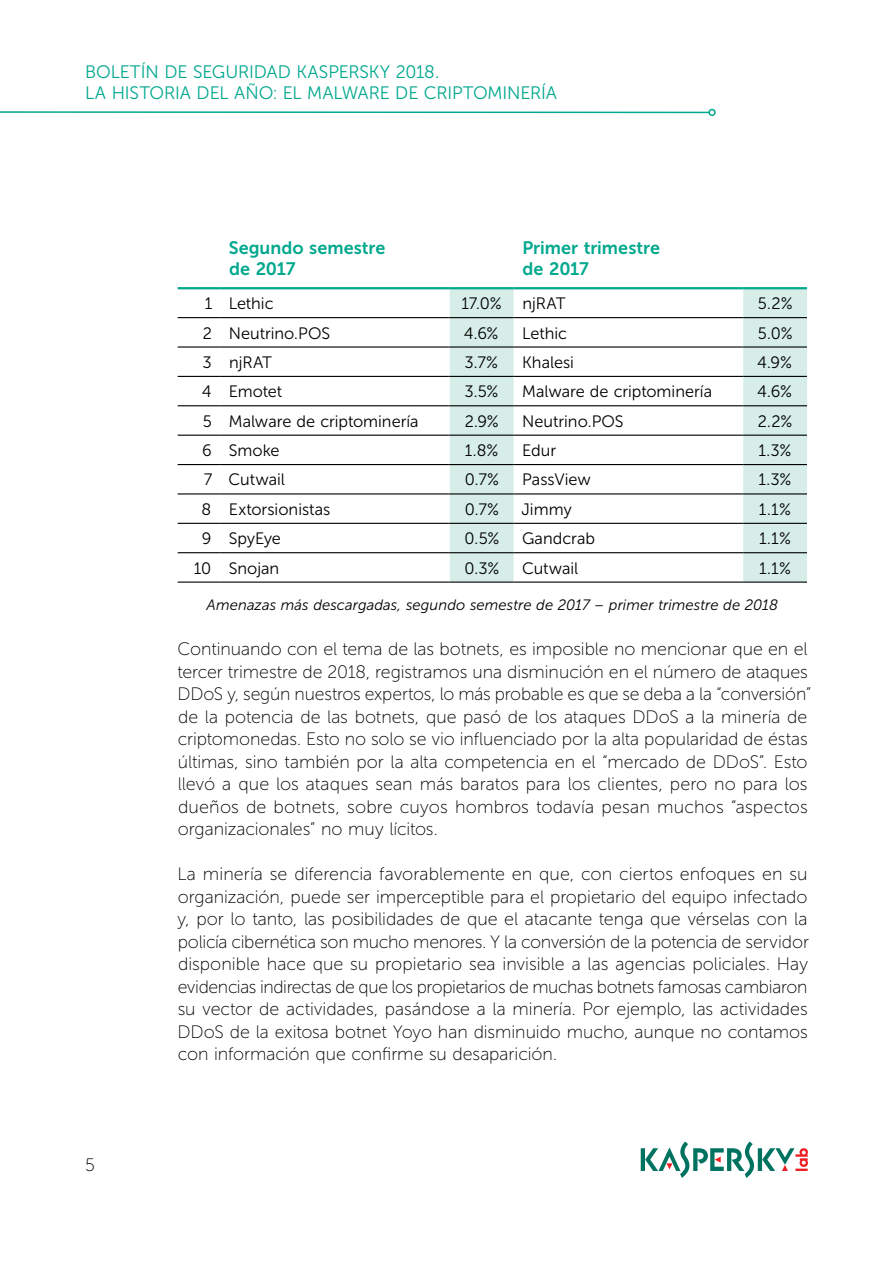
<style>
.page{position:relative;width:893px;height:1263px;background:#fff}
.page>*{position:absolute;margin:0;border:0;box-sizing:border-box;transform-origin:0 0}
.t1{font:18px/22.5px "Museo Sans Cyrl 100";color:#000}
.t2{font:18px/21.6px "Museo Sans Cyrl 300";letter-spacing:-.005em;color:#00a88e}
.t3{font:18px/21.6px "Museo Sans Cyrl 700";color:#00a88e}
.t4{font:16.5px "Museo Sans Cyrl 300";color:#000}
.t5{font:italic 15px "Museo Sans Cyrl 300";letter-spacing:.005em;color:#000}
</style>
<div class="page">
<svg style="left:641px;top:1141px;width:167px;height:37px"></svg>
<hr style="left:0;top:111px;width:709px;height:2px;background:#00a88e">
<div style="left:708px;top:109px;width:8px;height:7px;border:2px solid #00a88e;border-radius:50%"></div>
<svg style="left:450px;top:289px;width:357px;height:292px"></svg>
<hr style="left:178px;top:317px;width:42px;height:1px;background:#000">
<hr style="left:220px;top:317px;width:230px;height:1px;background:#000">
<hr style="left:450px;top:317px;width:64px;height:1px;background:#000">
<hr style="left:514px;top:317px;width:229px;height:1px;background:#000">
<hr style="left:743px;top:317px;width:64px;height:1px;background:#000">
<hr style="left:178px;top:346px;width:42px;height:2px;background:#000">
<hr style="left:220px;top:346px;width:230px;height:2px;background:#000">
<hr style="left:450px;top:346px;width:64px;height:2px;background:#000">
<hr style="left:514px;top:346px;width:229px;height:2px;background:#000">
<hr style="left:743px;top:346px;width:64px;height:2px;background:#000">
<hr style="left:178px;top:376px;width:42px;height:1px;background:#000">
<hr style="left:220px;top:376px;width:230px;height:1px;background:#000">
<hr style="left:450px;top:376px;width:64px;height:1px;background:#000">
<hr style="left:514px;top:376px;width:229px;height:1px;background:#000">
<hr style="left:743px;top:376px;width:64px;height:1px;background:#000">
<hr style="left:178px;top:405px;width:42px;height:1px;background:#000">
<hr style="left:220px;top:405px;width:230px;height:1px;background:#000">
<hr style="left:450px;top:405px;width:64px;height:1px;background:#000">
<hr style="left:514px;top:405px;width:229px;height:1px;background:#000">
<hr style="left:743px;top:405px;width:64px;height:1px;background:#000">
<hr style="left:178px;top:435px;width:42px;height:1px;background:#000">
<hr style="left:220px;top:435px;width:230px;height:1px;background:#000">
<hr style="left:450px;top:435px;width:64px;height:1px;background:#000">
<hr style="left:514px;top:435px;width:229px;height:1px;background:#000">
<hr style="left:743px;top:435px;width:64px;height:1px;background:#000">
<hr style="left:178px;top:464px;width:42px;height:1px;background:#000">
<hr style="left:220px;top:464px;width:230px;height:1px;background:#000">
<hr style="left:450px;top:464px;width:64px;height:1px;background:#000">
<hr style="left:514px;top:464px;width:229px;height:1px;background:#000">
<hr style="left:743px;top:464px;width:64px;height:1px;background:#000">
<hr style="left:178px;top:493px;width:42px;height:1px;background:#000">
<hr style="left:220px;top:493px;width:230px;height:1px;background:#000">
<hr style="left:450px;top:493px;width:64px;height:1px;background:#000">
<hr style="left:514px;top:493px;width:229px;height:1px;background:#000">
<hr style="left:743px;top:493px;width:64px;height:1px;background:#000">
<hr style="left:178px;top:523px;width:42px;height:1px;background:#000">
<hr style="left:220px;top:523px;width:230px;height:1px;background:#000">
<hr style="left:450px;top:523px;width:64px;height:1px;background:#000">
<hr style="left:514px;top:523px;width:229px;height:1px;background:#000">
<hr style="left:743px;top:523px;width:64px;height:1px;background:#000">
<hr style="left:178px;top:552px;width:42px;height:1px;background:#000">
<hr style="left:220px;top:552px;width:230px;height:1px;background:#000">
<hr style="left:450px;top:552px;width:64px;height:1px;background:#000">
<hr style="left:514px;top:552px;width:229px;height:1px;background:#000">
<hr style="left:743px;top:552px;width:64px;height:1px;background:#000">
<hr style="left:178px;top:581px;width:42px;height:2px;background:#000">
<hr style="left:220px;top:581px;width:230px;height:2px;background:#000">
<hr style="left:450px;top:581px;width:64px;height:2px;background:#000">
<hr style="left:514px;top:581px;width:229px;height:2px;background:#000">
<hr style="left:743px;top:581px;width:64px;height:2px;background:#000">
<hr style="left:178px;top:287px;width:42px;height:2px;background:#00a88e">
<hr style="left:450px;top:287px;width:64px;height:2px;background:#00a88e">
<hr style="left:514px;top:287px;width:229px;height:2px;background:#00a88e">
<hr style="left:743px;top:287px;width:64px;height:2px;background:#00a88e">
<hr style="left:220px;top:287px;width:230px;height:2px;background:#00a88e">
<p class="t2" style="left:85px;top:61px;width:474px">BOLETÍN DE SEGURIDAD KASPERSKY 2018.<br>LA HISTORIA DEL AÑO: EL MALWARE DE CRIPTOMINERÍA</p>
<p class="t1" style="left:85px;top:1154px;width:11px">5</p>
<p class="t3" style="left:229px;top:237px;width:158px">Segundo semestre de 2017</p>
<p class="t3" style="left:522px;top:237px;width:139px">Primer trimestre de 2017</p>
<p class="t4" style="left:205px;top:295px;width:70px">1 Lethic</p>
<p class="t4" style="left:461px;top:295px;width:42px">17.0%</p>
<p class="t4" style="left:523px;top:295px;width:45px">njRAT</p>
<p class="t4" style="left:758px;top:295px;width:36px">5.2%</p>
<p class="t4" style="left:203px;top:324px;width:129px">2 Neutrino.POS</p>
<p class="t4" style="left:464px;top:324px;width:36px">4.6%</p>
<p class="t4" style="left:522px;top:324px;width:46px">Lethic</p>
<p class="t4" style="left:758px;top:324px;width:36px">5.0%</p>
<p class="t4" style="left:202px;top:353px;width:71px">3 njRAT</p>
<p class="t4" style="left:464px;top:353px;width:35px">3.7%</p>
<p class="t4" style="left:522px;top:353px;width:53px">Khalesi</p>
<p class="t4" style="left:757px;top:353px;width:36px">4.9%</p>
<p class="t4" style="left:202px;top:383px;width:82px">4 Emotet</p>
<p class="t4" style="left:464px;top:383px;width:36px">3.5%</p>
<p class="t4" style="left:522px;top:383px;width:191px">Malware de criptominería</p>
<p class="t4" style="left:757px;top:383px;width:36px">4.6%</p>
<p class="t4" style="left:203px;top:412px;width:217px">5 Malware de criptominería</p>
<p class="t4" style="left:465px;top:412px;width:36px">2.9%</p>
<p class="t4" style="left:522px;top:412px;width:103px">Neutrino.POS</p>
<p class="t4" style="left:758px;top:412px;width:36px">2.2%</p>
<p class="t4" style="left:202px;top:441px;width:79px">6 Smoke</p>
<p class="t4" style="left:465px;top:441px;width:35px">1.8%</p>
<p class="t4" style="left:522px;top:441px;width:35px">Edur</p>
<p class="t4" style="left:758px;top:441px;width:35px">1.3%</p>
<p class="t4" style="left:204px;top:471px;width:82px">7 Cutwail</p>
<p class="t4" style="left:465px;top:471px;width:36px">0.7%</p>
<p class="t4" style="left:522px;top:471px;width:70px">PassView</p>
<p class="t4" style="left:758px;top:471px;width:35px">1.3%</p>
<p class="t4" style="left:202px;top:500px;width:130px">8 Extorsionistas</p>
<p class="t4" style="left:465px;top:500px;width:36px">0.7%</p>
<p class="t4" style="left:521px;top:500px;width:52px">Jimmy</p>
<p class="t4" style="left:759px;top:500px;width:33px">1.1%</p>
<p class="t4" style="left:202px;top:530px;width:81px">9 SpyEye</p>
<p class="t4" style="left:464px;top:530px;width:36px">0.5%</p>
<p class="t4" style="left:522px;top:530px;width:75px">Gandcrab</p>
<p class="t4" style="left:759px;top:530px;width:33px">1.1%</p>
<p class="t4" style="left:194px;top:559px;width:87px">10 Snojan</p>
<p class="t4" style="left:464px;top:559px;width:37px">0.3%</p>
<p class="t4" style="left:522px;top:559px;width:58px">Cutwail</p>
<p class="t4" style="left:759px;top:559px;width:33px">1.1%</p>
<p class="t5" style="left:207px;top:597px;width:573px">Amenazas más descargadas, segundo semestre de 2017 – primer trimestre de 2018</p>
<p class="t1" style="left:178px;top:638px;width:635px">Continuando con el tema de las botnets, es imposible no mencionar que en el tercer trimestre de 2018, registramos una disminución en el número de ataques DDoS y, según nuestros expertos, lo más probable es que se deba a la “conversión” de la potencia de las botnets, que pasó de los ataques DDoS a la minería de criptomonedas. Esto no solo se vio influenciado por la alta popularidad de éstas últimas, sino también por la alta competencia en el “mercado de DDoS”. Esto llevó a que los ataques sean más baratos para los clientes, pero no para los dueños de botnets, sobre cuyos hombros todavía pesan muchos “aspectos organizacionales” no muy lícitos.</p>
<p class="t1" style="left:177px;top:863px;width:633px;text-align:justify">La minería se diferencia favorablemente en que, con ciertos enfoques en su organización, puede ser imperceptible para el propietario del equipo infectado y, por lo tanto, las posibilidades de que el atacante tenga que vérselas con la policía cibernética son mucho menores. Y la conversión de la potencia de servidor disponible hace que su propietario sea invisible a las agencias policiales. Hay evidencias indirectas de que los propietarios de muchas botnets famosas cambiaron su vector de actividades, pasándose a la minería. Por ejemplo, las actividades DDoS de la exitosa botnet Yoyo han disminuido mucho, aunque no contamos con información que confirme su desaparición.</p>
</div>
